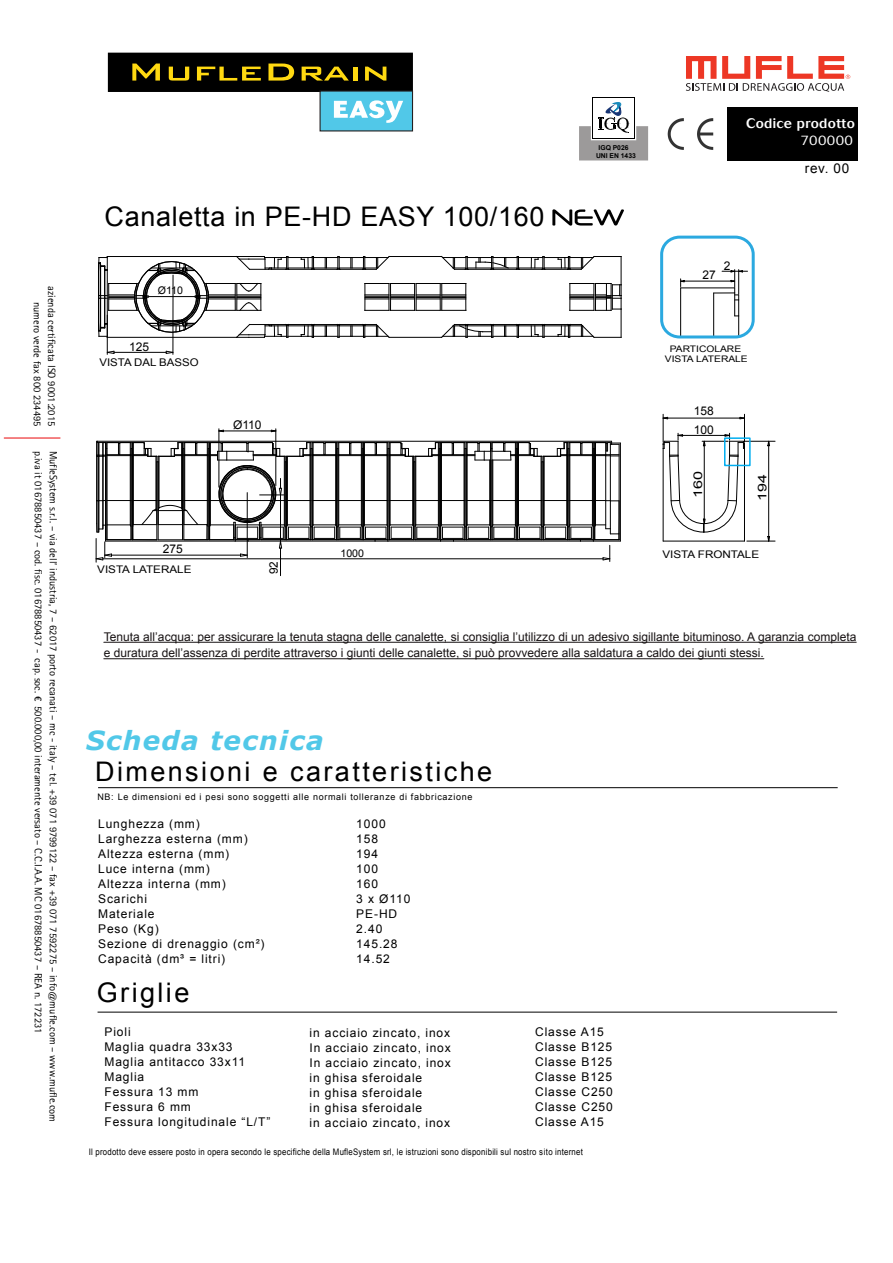
<style>
.page{position:relative;width:893px;height:1263px;background:#fff}
.page>*{position:absolute;margin:0;border:0;box-sizing:border-box;transform-origin:0 0}
.t1{font:27px "Arial";letter-spacing:.09em;color:#000}
.t2{font:27px "Arial";letter-spacing:.025em;color:#000}
.t3{font:italic 700 26.25px "Verdana";letter-spacing:.05em;color:#51c8e8}
.t4{font:500 13.5px "Cosmos";letter-spacing:.03em;color:#fff}
.t5{font:13.5px "Arial";color:#000}
.t6{font:300 13.5px "Cosmos";letter-spacing:.03em;color:#fff}
.t7{font:12px/15px "Arial";letter-spacing:.075em;color:#000}
.t8{font:12px/16.5px "Arial";color:#171213}
.t9{font:12px "Arial";letter-spacing:.075em;color:#000;scale:1.35 1}
.t10{font:12px "Arial";letter-spacing:.075em;color:#000;scale:1.33 1}
.t11{font:11.7px "Arial";color:#000}
.t12{font:10.65px "Arial";color:#000;scale:1.08 1}
.t13{font:10.65px "Arial";color:#000}
.t14{font:10.5px/14.4px "Rotis Sans Serif";color:#000;text-align:right}
.t15{font:10.5px "Arial";color:#000;scale:1.11 1}
.t16{font:9px "Arial";letter-spacing:.03em;color:#000;scale:.87 1}
.t17{font:9px "Arial";letter-spacing:.075em;color:#000}
.t18{font:9px/10.4px "Arial";color:#000;text-align:center;scale:1.14 1}
.t19{font:700 6.75px "Arial";letter-spacing:-.005em;color:#000}
.s1{font-family:"Calibri"}
</style>
<div class="page">
<hr style="left:98px;top:787px;width:739px;height:1px;background:#000">
<hr style="left:98px;top:1012px;width:739px;height:1px;background:#000">
<div style="left:728px;top:107px;width:130px;height:54px;background:#000"></div>
<img style="left:667px;top:118px;width:47px;height:32px">
<svg style="left:579px;top:97px;width:69px;height:64px"></svg>
<svg style="left:552px;top:209px;width:72px;height:17px"></svg>
<hr style="left:620px;top:443px;width:1px;height:98px;background:#000">
<hr style="left:275px;top:429px;width:1px;height:57px;background:#000">
<hr style="left:218px;top:429px;width:1px;height:58px;background:#000">
<hr style="left:223px;top:431px;width:48px;height:1px;background:#000">
<svg style="left:270px;top:429px;width:7px;height:4px"></svg>
<svg style="left:218px;top:429px;width:6px;height:4px"></svg>
<svg style="left:662px;top:414px;width:113px;height:128px"></svg>
<div style="left:724px;top:437px;width:26px;height:29px;border:2px solid #00adef"></div>
<hr style="left:684px;top:281px;width:47px;height:1px;background:#000">
<svg style="left:680px;top:279px;width:5px;height:8px"></svg>
<hr style="left:680px;top:288px;width:1px;height:49px;background:#000">
<hr style="left:680px;top:288px;width:54px;height:1px;background:#000">
<svg style="left:713px;top:270px;width:34px;height:67px"></svg>
<div style="left:660px;top:236px;width:94px;height:102px;border:3px solid #2ba9e0;border-radius:18px"></div>
<svg style="left:98px;top:256px;width:523px;height:82px"></svg>
<hr style="left:172px;top:275px;width:1px;height:79px;background:#000">
<hr style="left:107px;top:315px;width:1px;height:39px;background:#000">
<hr style="left:114px;top:352px;width:52px;height:1px;background:#000">
<svg style="left:106px;top:350px;width:9px;height:4px"></svg>
<svg style="left:165px;top:350px;width:9px;height:4px"></svg>
<svg style="left:95px;top:441px;width:525px;height:135px"></svg>
<hr style="left:104px;top:642px;width:752px;height:1px;background:#171213">
<hr style="left:104px;top:658px;width:659px;height:1px;background:#171213">
<div style="left:108px;top:53px;width:305px;height:39px;background:#000"></div>
<div style="left:319px;top:90px;width:94px;height:41px;background:#51c8e8;border:1px solid #231f20"></div>
<svg style="left:334px;top:100px;width:69px;height:23px"></svg>
<svg style="left:132px;top:64px;width:28px;height:17px"></svg>
<svg style="left:169px;top:67px;width:20px;height:14px"></svg>
<svg style="left:197px;top:67px;width:64px;height:14px"></svg>
<svg style="left:268px;top:64px;width:26px;height:17px"></svg>
<svg style="left:301px;top:67px;width:48px;height:14px"></svg>
<hr style="left:353px;top:67px;width:4px;height:14px;background:#ffd911">
<svg style="left:365px;top:67px;width:21px;height:14px"></svg>
<hr style="left:4px;top:437px;width:56px;height:2px;background:#ec2224">
<svg style="left:686px;top:56px;width:164px;height:36px"></svg>
<p class="t14" style="left:59px;top:286px;width:142px;rotate:90deg">azienda certificata ISO 9001:2015 numero verde fax 800 234495</p>
<p class="t14" style="left:61px;top:451px;width:673px;line-height:15px;text-align:left;rotate:90deg">MufleSystem s.r.l. – via dell’ industria, 7 – 62017 porto recanati – mc - italy – tel. +39 071 9799122 – fax +39 071 7592275 – info@mufle.com – www.mufle.com p.iva it 01678850437 – cod. fisc. 01678850437 - cap. soc. <span class="s1">€</span> 500.000,00 interamente versato – C.C.I.A.A. MC 01678850437 – REA n. 172231</p>
<h1 class="t2" style="left:105px;top:198px;width:441px">Canaletta in PE-HD EASY 100/160</h1>
<p class="t13" style="left:158px;top:283px;width:27px">Ø110</p>
<p class="t7" style="left:129px;top:339px;width:22px">125</p>
<p class="t12" style="left:99px;top:355px;width:93px">VISTA DAL BASSO</p>
<p class="t7" style="left:233px;top:417px;width:30px">Ø110</p>
<p class="t7" style="left:163px;top:541px;width:22px">275</p>
<p class="t15" style="left:97px;top:562px;width:86px">VISTA LATERALE</p>
<p class="t11" style="left:266px;top:574px;width:15px;rotate:-90deg">92</p>
<p class="t13" style="left:340px;top:546px;width:25px">1000</p>
<p class="t19" style="left:598px;top:142px;width:32px">IGQ P026</p>
<p class="t19" style="left:596px;top:151px;width:41px">UNI EN 1433</p>
<p class="t4" style="left:746px;top:116px;width:110px">Codice prodotto</p>
<p class="t6" style="left:800px;top:132px;width:54px">700000</p>
<p class="t5" style="left:804px;top:159px;width:46px">rev. 00</p>
<p class="t7" style="left:702px;top:268px;width:15px">27</p>
<p class="t7" style="left:723px;top:258px;width:8px">2</p>
<p class="t18" style="left:665px;top:343px;width:74px">PARTICOLARE<br>VISTA LATERALE</p>
<p class="t7" style="left:693px;top:404px;width:22px">158</p>
<p class="t7" style="left:693px;top:422px;width:22px">100</p>
<p class="t9" style="left:689px;top:498px;width:22px;rotate:-90deg">160</p>
<p class="t10" style="left:754px;top:501px;width:22px;rotate:-90deg">194</p>
<p class="t15" style="left:662px;top:547px;width:89px">VISTA FRONTALE</p>
<p class="t8" style="left:104px;top:628px;width:754px">Tenuta all’acqua: per assicurare la tenuta stagna delle canalette, si consiglia l’utilizzo di un adesivo sigillante bituminoso. A garanzia completa e duratura dell’assenza di perdite attraverso i giunti delle canalette, si può provvedere alla saldatura a caldo dei giunti stessi.</p>
<h2 class="t3" style="left:86px;top:721px;width:239px">Scheda tecnica</h2>
<h1 class="t1" style="left:95px;top:753px;width:398px">Dimensioni e caratteristiche</h1>
<p class="t17" style="left:97px;top:790px;width:376px">NB: Le dimensioni ed i pesi sono soggetti alle normali tolleranze di fabbricazione</p>
<p class="t7" style="left:356px;top:816px;width:56px">1000<br>158<br>194<br>100<br>160<br>3 x Ø110<br>PE-HD<br>2.40<br>145.28<br>14.52</p>
<p class="t7" style="left:98px;top:816px;width:168px">Lunghezza (mm)<br>Larghezza esterna (mm)<br>Altezza esterna (mm)<br>Luce interna (mm)<br>Altezza interna (mm)<br>Scarichi<br>Materiale<br>Peso (Kg)<br>Sezione di drenaggio (cm²)<br>Capacità (dm³ = litri)</p>
<h1 class="t1" style="left:97px;top:974px;width:94px">Griglie</h1>
<p class="t7" style="left:104px;top:1024px;width:167px">Pioli<br>Maglia quadra 33x33<br>Maglia antitacco 33x11<br>Maglia<br>Fessura 13 mm<br>Fessura 6 mm<br>Fessura longitudinale “L/T”</p>
<p class="t7" style="left:309px;top:1025px;width:143px">in acciaio zincato, inox<br>In acciaio zincato, inox<br>In acciaio zincato, inox in ghisa sferoidale<br>in ghisa sferoidale<br>in ghisa sferoidale<br>in acciaio zincato, inox</p>
<p class="t7" style="left:535px;top:1024px;width:79px">Classe A15<br>Classe B125<br>Classe B125<br>Classe B125<br>Classe C250<br>Classe C250<br>Classe A15</p>
<p class="t16" style="left:89px;top:1145px;width:569px">Il prodotto deve essere posto in opera secondo le specifiche della MufleSystem srl, le istruzioni sono disponibili sul nostro sito internet</p>
</div>
